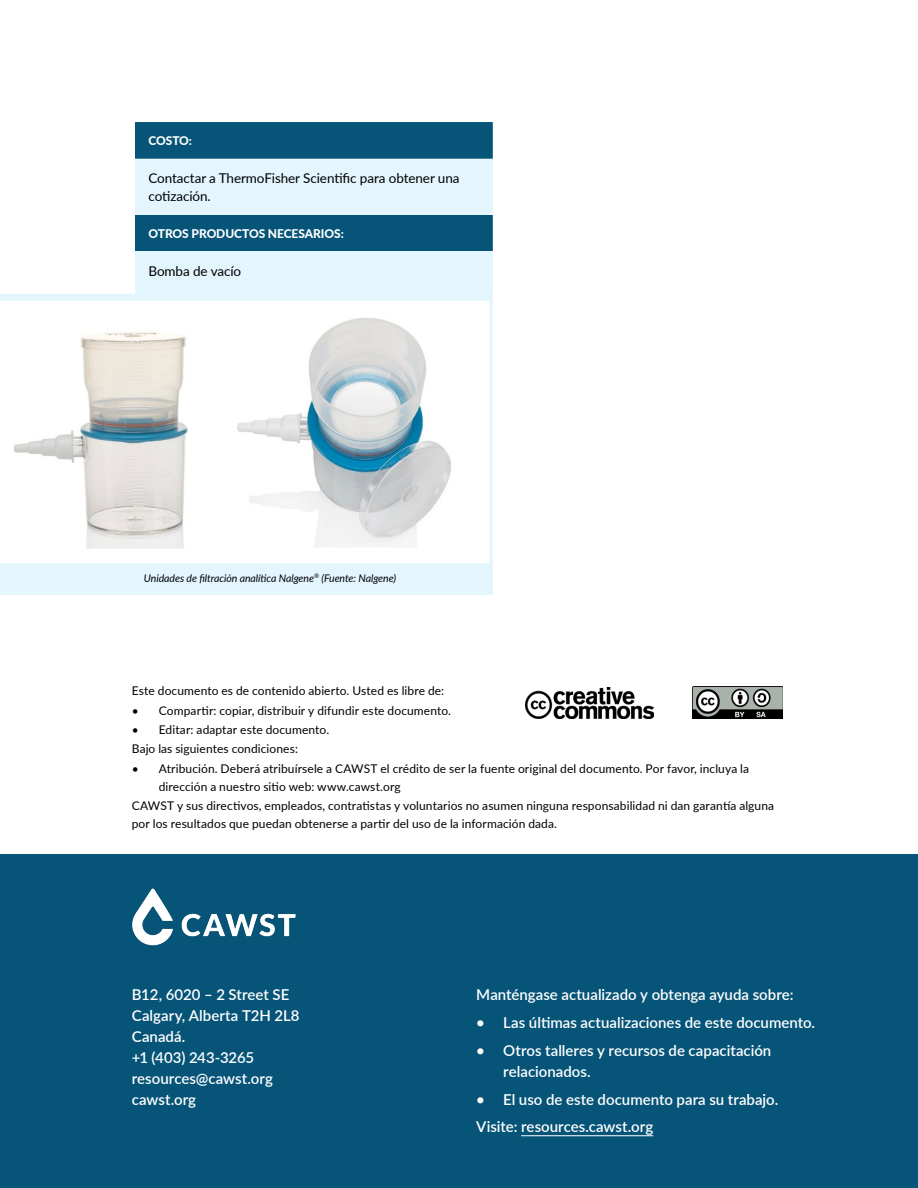
<style>
.page{position:relative;width:918px;height:1188px;background:#fff}
.page>*{position:absolute;margin:0;border:0;box-sizing:border-box;transform-origin:0 0}
.t1{font:600 15px/21px "Lato";color:#fff}
.t2{font:13.5px/18px "Lato";letter-spacing:-.005em;color:#000}
.t3{font:12px/18px "Lato";letter-spacing:.01em;color:#000}
.t4{font:800 12px "Lato";letter-spacing:-.005em;color:#fff}
.t5{font:italic 10.5px "Lato";letter-spacing:-.005em;color:#000}
</style>
<div class="page">
<svg style="left:0;top:294px;width:493px;height:301px"></svg>
<div style="left:135px;top:122px;width:358px;height:129px;background:#065478"></div>
<div style="left:135px;top:159px;width:358px;height:56px;background:#e3f5fd"></div>
<div style="left:135px;top:251px;width:358px;height:43px;background:#e3f5fd"></div>
<div style="left:0;top:854px;width:918px;height:334px;background:#065478"></div>
<hr style="left:521px;top:1135px;width:132px;height:1px;background:#fff">
<img style="left:132px;top:889px;width:164px;height:57px">
<img style="left:693px;top:687px;width:90px;height:31px">
<img style="left:525px;top:688px;width:128px;height:30px">
<p class="t4" style="left:148px;top:132px;width:45px">COSTO:</p>
<p class="t2" style="left:148px;top:169px;width:313px">Contactar a ThermoFisher Scientific para obtener una cotización.</p>
<p class="t4" style="left:148px;top:224px;width:197px">OTROS PRODUCTOS NECESARIOS:</p>
<p class="t2" style="left:148px;top:261px;width:94px">Bomba de vacío</p>
<p class="t5" style="left:144px;top:570px;width:254px">Unidades de filtración analítica Nalgene<sup>®</sup> (Fuente: Nalgene)</p>
<p class="t3" style="left:132px;top:682px;width:314px">Este documento es de contenido abierto. Usted es libre de:</p>
<p class="t3" style="left:132px;top:701px;width:321px">• Compartir: copiar, distribuir y difundir este documento.</p>
<p class="t3" style="left:132px;top:720px;width:199px;line-height:19.4px">• Editar: adaptar este documento.<br>Bajo las siguientes condiciones:</p>
<p class="t3" style="left:159px;top:759px;width:592px;text-indent:-27px">• Atribución. Deberá atribuírsele a CAWST el crédito de ser la fuente original del documento. Por favor, incluya la dirección a nuestro sitio web: www.cawst.org</p>
<p class="t3" style="left:132px;top:796px;width:644px">CAWST y sus directivos, empleados, contratistas y voluntarios no asumen ninguna responsabilidad ni dan garantía alguna por los resultados que puedan obtenerse a partir del uso de la información dada.</p>
<p class="t1" style="left:132px;top:984px;width:169px">B12, 6020 – 2 Street SE<br>Calgary, Alberta T2H 2L8<br>Canadá.<br>+1 (403) 243-3265 resources@cawst.org cawst.org</p>
<p class="t1" style="left:476px;top:984px;width:319px">Manténgase actualizado y obtenga ayuda sobre:</p>
<p class="t1" style="left:476px;top:1011px;width:340px">• Las últimas actualizaciones de este documento.</p>
<p class="t1" style="left:503px;top:1039px;width:270px;text-indent:-27px">• Otros talleres y recursos de capacitación relacionados.</p>
<p class="t1" style="left:476px;top:1085px;width:303px;line-height:27.8px">• El uso de este documento para su trabajo.<br>Visite: resources.cawst.org</p>
</div>
